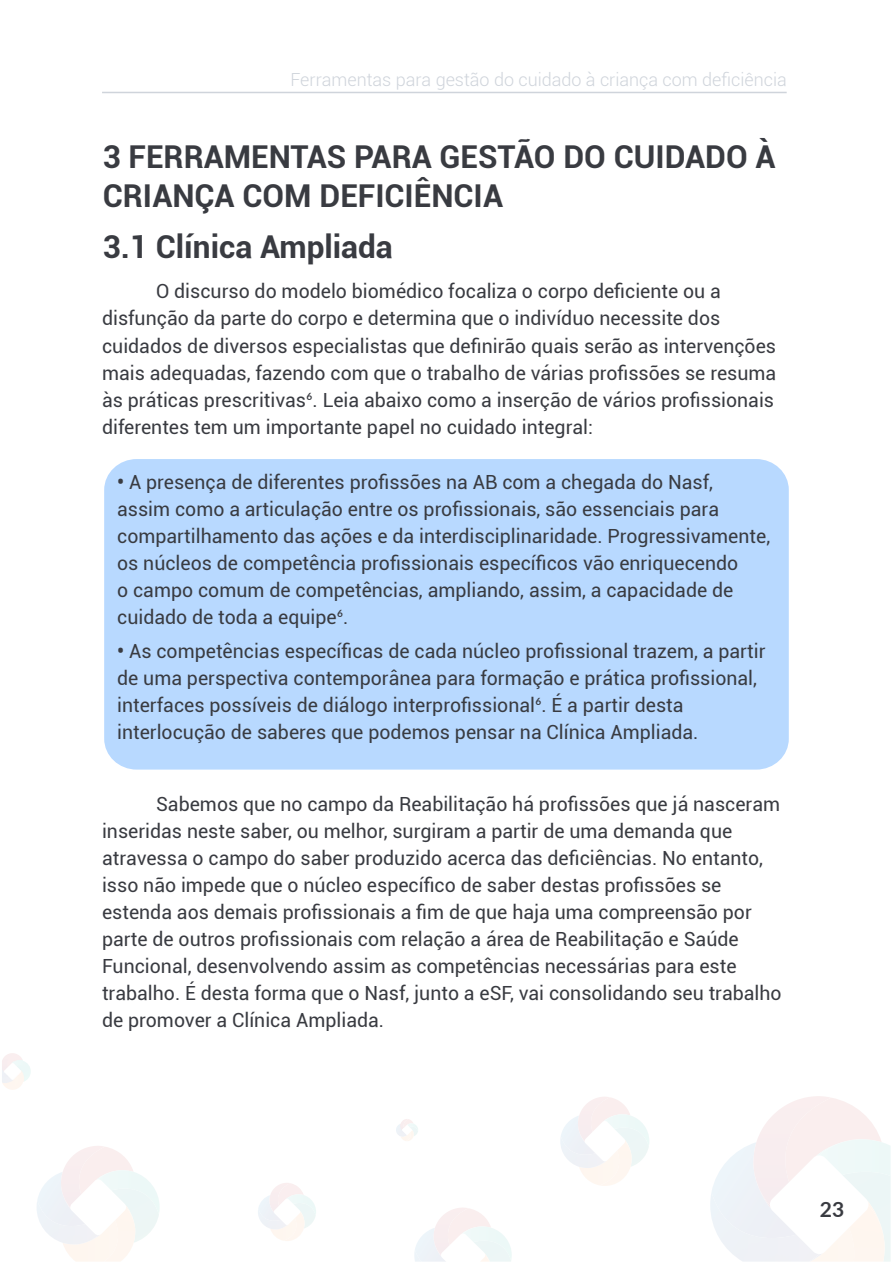
<style>
.page{position:relative;width:893px;height:1263px;background:#fff}
.page>*{position:absolute;margin:0;border:0;box-sizing:border-box;transform-origin:0 0}
.t1{font:700 31.5px/39px "Roboto";color:#393b41}
.t2{font:700 21px "Lato";color:#393b41}
.t3{font:19.5px/27px "Roboto";color:#393b41}
.t4{font:300 18px "Roboto";color:#cfd4db}
.s1{font-family:"Lato"}
.s2{font-weight:700}
</style>
<div class="page">
<svg style="left:37px;top:1146px;width:123px;height:116px"></svg>
<svg style="left:711px;top:1096px;width:180px;height:166px"></svg>
<img style="left:868px;top:1202px;width:17px;height:46px">
<svg style="left:258px;top:1195px;width:58px;height:46px"></svg>
<svg style="left:409px;top:1120px;width:9px;height:21px"></svg>
<svg style="left:561px;top:1097px;width:88px;height:89px"></svg>
<img style="left:625px;top:1140px;width:7px;height:19px">
<svg style="left:414px;top:1208px;width:98px;height:54px"></svg>
<img style="left:434px;top:1210px;width:17px;height:47px">
<img style="left:61px;top:1161px;width:35px;height:48px">
<img style="left:270px;top:1183px;width:34px;height:23px">
<img style="left:753px;top:1160px;width:18px;height:48px">
<img style="left:578px;top:1108px;width:35px;height:34px">
<hr style="left:102px;top:92px;width:685px;height:1px;background:#cfd4db">
<div style="left:104px;top:459px;width:685px;height:311px;background:#b8d9ff;border-radius:32px"></div>
<p class="t4" style="left:291px;top:67px;width:498px">Ferramentas para gestão do cuidado à criança com deficiência</p>
<h1 class="t1" style="left:103px;top:136px;width:674px">3 FERRAMENTAS PARA GESTÃO DO CUIDADO À<br>CRIANÇA COM DEFICIÊNCIA</h1>
<h1 class="t1" style="left:103px;top:226px;width:292px">3.1 Clínica Ampliada</h1>
<p class="t3" style="left:102px;top:277px;width:676px;text-indent:54px">O discurso do modelo biomédico focaliza o corpo deficiente ou a disfunção da parte do corpo e determina que o indivíduo necessite dos cuidados de diversos especialistas que definirão quais serão as intervenções mais adequadas, fazendo com que o trabalho de várias profissões se resuma às práticas prescritivas<span class="s1">6</span>. Leia abaixo como a inserção de vários profissionais diferentes tem um importante papel no cuidado integral:</p>
<p class="t3" style="left:117px;top:467px;width:654px"><span class="s2">•</span> A presença de diferentes profissões na AB com a chegada do Nasf, assim como a articulação entre os profissionais, são essenciais para compartilhamento das ações e da interdisciplinaridade. Progressivamente, os núcleos de competência profissionais específicos vão enriquecendo<br>o campo comum de competências, ampliando, assim, a capacidade de cuidado de toda a equipe<span class="s1">6</span>.</p>
<p class="t3" style="left:117px;top:637px;width:650px"><span class="s2">•</span> As competências específicas de cada núcleo profissional trazem, a partir de uma perspectiva contemporânea para formação e prática profissional, interfaces possíveis de diálogo interprofissional<span class="s1">6</span>. É a partir desta interlocução de saberes que podemos pensar na Clínica Ampliada.</p>
<p class="t3" style="left:102px;top:790px;width:681px;text-indent:54px">Sabemos que no campo da Reabilitação há profissões que já nasceram inseridas neste saber, ou melhor, surgiram a partir de uma demanda que atravessa o campo do saber produzido acerca das deficiências. No entanto, isso não impede que o núcleo específico de saber destas profissões se estenda aos demais profissionais a fim de que haja uma compreensão por parte de outros profissionais com relação a área de Reabilitação e Saúde Funcional, desenvolvendo assim as competências necessárias para este trabalho. É desta forma que o Nasf, junto a eSF, vai consolidando seu trabalho de promover a Clínica Ampliada.</p>
<p class="t2" style="left:820px;top:1194px;width:26px">23</p>
</div>
